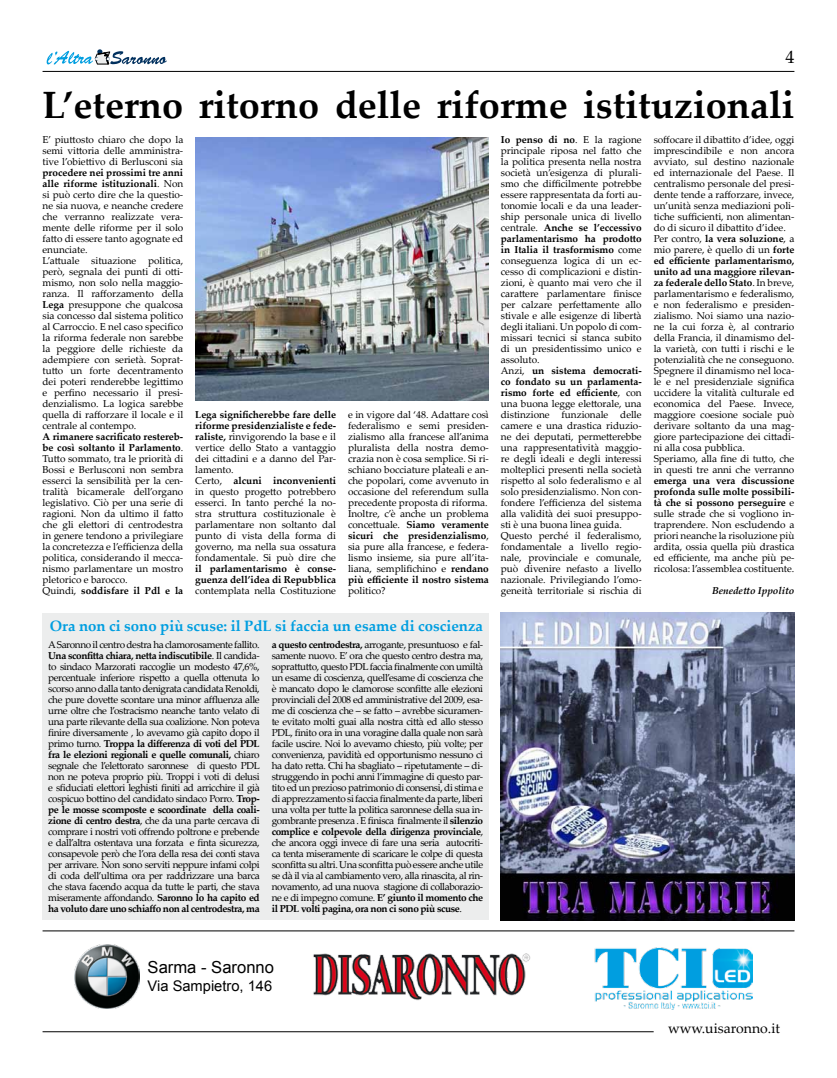
<style>
.page{position:relative;width:837px;height:1078px;background:#fff}
.page>*{position:absolute;margin:0;border:0;box-sizing:border-box;transform-origin:0 0}
.t1{font:700 38px "Palatino Linotype";color:#000}
.t2{font:18px "Palatino Linotype";color:#000}
.t3{font:16.6px "Arial";color:#000}
.t4{font:700 15px "Palatino Linotype";color:#009ee0}
.t5{font:14.7px "Arial";color:#000}
.t6{font:14px "Palatino Linotype";color:#000}
.t7{font:10px/11px "Palatino Linotype";letter-spacing:-.005em;color:#000}
.t8{font:700 10px/11px "Palatino Linotype";letter-spacing:-.005em;color:#000}
.t9{font:italic 700 10px "Palatino Linotype";letter-spacing:-.005em;color:#000}
.s1{font-weight:700}
</style>
<div class="page">
<hr style="left:43px;top:71px;width:751px;height:1px;background:#000">
<svg style="left:47px;top:49px;width:120px;height:15px"></svg>
<hr style="left:43px;top:1030px;width:610px;height:1px;background:#000">
<img style="left:594px;top:947px;width:157px;height:61px">
<img style="left:75px;top:944px;width:65px;height:64px">
<img style="left:313px;top:953px;width:218px;height:48px">
<hr style="left:43px;top:930px;width:751px;height:1px;background:#000">
<img style="left:500px;top:613px;width:294px;height:306px">
<div style="left:43px;top:613px;width:445px;height:306px;background:#eceded"></div>
<img style="left:195px;top:137px;width:293px;height:263px">
<h2 class="t2" style="left:785px;top:44px;width:10px">4</h2>
<h1 class="t1" style="left:43px;top:78px;width:753px">L’eterno ritorno delle riforme istituzionali</h1>
<p class="t7" style="left:43px;top:134px;width:142px;text-align:justify">E’ piuttosto chiaro che dopo la semi vittoria delle amministra&shy;tive l’obiettivo di Berlusconi sia</p>
<p class="t7" style="left:43px;top:167px;width:142px"><span class="s1">procedere nei prossimi tre anni alle riforme istituzionali</span>. Non si può certo dire che la questio&shy;ne sia nuova, e neanche credere che verranno realizzate vera&shy;mente delle riforme per il solo fatto di essere tanto agognate ed enunciate.<br>L’attuale situazione politica, però, segnala dei punti di otti&shy;mismo, non solo nella maggio&shy;ranza. Il rafforzamento della<br><span class="s1">Lega</span> presuppone che qualcosa sia concesso dal sistema politico al Carroccio. E nel caso specifico la riforma federale non sarebbe la peggiore delle richieste da adempiere con serietà. Soprat&shy;tutto un forte decentramento dei poteri renderebbe legittimo e perfino necessario il presi&shy;denzialismo. La logica sarebbe quella di rafforzare il locale e il centrale al contempo.</p>
<p class="t7" style="left:43px;top:431px;width:142px"><span class="s1">A rimanere sacrificato restereb&shy;be così soltanto il Parlamento</span>.<br>Tutto sommato, tra le priorità di<br>Bossi e Berlusconi non sembra esserci la sensibilità per la cen&shy;tralità bicamerale dell’organo legislativo. Ciò per una serie di ragioni. Non da ultimo il fatto che gli elettori di centrodestra in genere tendono a privilegiare la concretezza e l’efficienza della politica, considerando il mecca&shy;nismo parlamentare un mostro pletorico e barocco.<br>Quindi, <span class="s1">soddisfare il Pdl e la</span></p>
<p class="t7" style="left:195px;top:409px;width:142px"><span class="s1">Lega significherebbe fare delle riforme presidenzialiste e fede&shy;raliste,</span> rinvigorendo la base e il vertice dello Stato a vantaggio dei cittadini e a danno del Par&shy;lamento.<br>Certo, <span class="s1">alcuni inconvenienti </span>in questo progetto potrebbero esserci. In tanto perché la no&shy;stra struttura costituzionale è parlamentare non soltanto dal punto di vista della forma di governo, ma nella sua ossatura fondamentale. Si può dire che</p>
<p class="t8" style="left:195px;top:563px;width:142px">il parlamentarismo è conse&shy;guenza dell’idea di Repubblica</p>
<p class="t7" style="left:195px;top:585px;width:142px">contemplata nella Costituzione</p>
<p class="t7" style="left:348px;top:409px;width:142px">e in vigore dal ‘48. Adattare così federalismo e semi presiden&shy;zialismo alla francese all’anima pluralista della nostra demo&shy;crazia non è cosa semplice. Si ri&shy;schiano bocciature plateali e an&shy;che popolari, come avvenuto in occasione del referendum sulla precedente proposta di riforma.<br>Inoltre, c’è anche un problema concettuale. <span class="s1">Siamo veramente sicuri che presidenzialismo</span>, sia pure alla francese, e federa&shy;lismo insieme, sia pure all’ita&shy;liana, semplifichino e <span class="s1">rendano più efficiente il nostro sistema</span></p>
<p class="t7" style="left:348px;top:585px;width:39px">politico?</p>
<h3 class="t4" style="left:50px;top:615px;width:434px">Ora non ci sono più scuse: il PdL si faccia un esame di coscienza</h3>
<p class="t7" style="left:48px;top:638px;width:213px;text-align:justify">A Saronno il centro destra ha clamorosamente fallito.<br><span class="s1">Una sconfitta chiara, netta indiscutibile</span>. Il candida&shy;to sindaco Marzorati raccoglie un modesto 47,6%, percentuale inferiore rispetto a quella ottenuta lo scorso anno dalla tanto denigrata candidata Renoldi, che pure dovette scontare una minor affluenza alle urne oltre che l’ostracismo neanche tanto velato di una parte rilevante della sua coalizione. Non poteva finire diversamente , lo avevamo già capito dopo il primo turno. <span class="s1">Troppa la differenza di voti del PDL fra le elezioni regionali e quelle comunali,</span> chiaro segnale che l’elettorato saronnese di questo PDL non ne poteva proprio più. Troppi i voti di delusi e sfiduciati elettori leghisti finiti ad arricchire il già cospicuo bottino del candidato sindaco Porro. <span class="s1">Trop&shy;pe le mosse scomposte e scoordinate della coali&shy;zione di centro destra</span>, che da una parte cercava di comprare i nostri voti offrendo poltrone e prebende e dall’altra ostentava una forzata e finta sicurezza, consapevole però che l’ora della resa dei conti stava per arrivare. Non sono serviti neppure infami colpi di coda dell’ultima ora per raddrizzare una barca che stava facendo acqua da tutte le parti, che stava miseramente affondando. <span class="s1">Saronno lo ha capito ed ha voluto dare uno schiaffo non al centrodestra, ma</span></p>
<p class="t7" style="left:271px;top:638px;width:213px;text-align:justify"><span class="s1">a questo centrodestra,</span> arrogante, presuntuoso e fal&shy;samente nuovo. E’ ora che questo centro destra ma, soprattutto, questo PDL faccia finalmente con umiltà un esame di coscienza, quell’esame di coscienza che è mancato dopo le clamorose sconfitte alle elezioni provinciali del 2008 ed amministrative del 2009, esa&shy;me di coscienza che – se fatto – avrebbe sicuramen&shy;te evitato molti guai alla nostra città ed allo stesso PDL, finito ora in una voragine dalla quale non sarà facile uscire. Noi lo avevamo chiesto, più volte; per convenienza, pavidità ed opportunismo nessuno ci ha dato retta. Chi ha sbagliato – ripetutamente – di&shy;struggendo in pochi anni l’immagine di questo par&shy;tito ed un prezioso patrimonio di consensi, di stima e di apprezzamento si faccia finalmente da parte, liberi una volta per tutte la politica saronnese della sua in&shy;gombrante presenza . E finisca finalmente il <span class="s1">silenzio complice e colpevole della dirigenza provinciale</span>, che ancora oggi invece di fare una seria autocriti&shy;ca tenta miseramente di scaricare le colpe di questa sconfitta su altri. Una sconfitta può essere anche utile se dà il via al cambiamento vero, alla rinascita, al rin&shy;novamento, ad una nuova stagione di collaborazio&shy;ne e di impegno comune. <span class="s1">E’ giunto il momento che il PDL volti pagina, ora non ci sono più scuse</span>.</p>
<p class="t7" style="left:500px;top:134px;width:142px"><span class="s1">Io penso di no</span>. E la ragione principale riposa nel fatto che la politica presenta nella nostra società un’esigenza di plurali&shy;smo che difficilmente potrebbe essere rappresentata da forti au&shy;tonomie locali e da una leader&shy;ship personale unica di livello centrale. <span class="s1">Anche se l’eccessivo parlamentarismo ha prodotto in Italia il trasformismo</span> come conseguenza logica di un ec&shy;cesso di complicazioni e distin&shy;zioni, è quanto mai vero che il carattere parlamentare finisce per calzare perfettamente allo stivale e alle esigenze di libertà degli italiani. Un popolo di com&shy;missari tecnici si stanca subito di un presidentissimo unico e assoluto.<br>Anzi, <span class="s1">un sistema democrati&shy;co fondato su un parlamenta&shy;rismo forte ed efficiente</span>, con una buona legge elettorale, una distinzione funzionale delle camere e una drastica riduzio&shy;ne dei deputati, permetterebbe una rappresentatività maggio&shy;re degli ideali e degli interessi molteplici presenti nella società rispetto al solo federalismo e al solo presidenzialismo. Non con&shy;fondere l’efficienza del sistema alla validità dei suoi presuppo&shy;sti è una buona linea guida.<br>Questo perché il federalismo, fondamentale a livello regio&shy;nale, provinciale e comunale, può divenire nefasto a livello nazionale. Privilegiando l’omo&shy;geneità territoriale si rischia di</p>
<p class="t7" style="left:653px;top:134px;width:142px">soffocare il dibattito d’idee, oggi imprescindibile e non ancora avviato, sul destino nazionale ed internazionale del Paese. Il centralismo personale del presi&shy;dente tende a rafforzare, invece, un’unità senza mediazioni poli&shy;tiche sufficienti, non alimentan&shy;do di sicuro il dibattito d’idee.<br>Per contro, <span class="s1">la vera soluzione</span>, a mio parere, è quello di un <span class="s1">forte ed efficiente parlamentarismo, unito ad una maggiore rilevan&shy;za federale dello Stato</span>. In breve, parlamentarismo e federalismo, e non federalismo e presiden&shy;zialismo. Noi siamo una nazio&shy;ne la cui forza è, al contrario della Francia, il dinamismo del&shy;la varietà, con tutti i rischi e le potenzialità che ne conseguono.<br>Spegnere il dinamismo nel loca&shy;le e nel presidenziale significa uccidere la vitalità culturale ed economica del Paese. Invece, maggiore coesione sociale può derivare soltanto da una mag&shy;giore partecipazione dei cittadi&shy;ni alla cosa pubblica.<br>Speriamo, alla fine di tutto, che in questi tre anni che verranno</p>
<p class="t7" style="left:653px;top:475px;width:142px;text-align:justify"><span class="s1">emerga una vera discussione profonda sulle molte possibili&shy;tà che si possono perseguire</span> e sulle strade che si vogliono in&shy;traprendere. Non escludendo a priori neanche la risoluzione più ardita, ossia quella più drastica ed efficiente, ma anche più pe&shy;ricolosa: l’assemblea costituente.</p>
<p class="t9" style="left:711px;top:583px;width:84px">Benedetto Ippolito</p>
<h3 class="t3" style="left:148px;top:956px;width:128px">Sarma - Saronno</h3>
<h3 class="t5" style="left:148px;top:975px;width:126px">Via Sampietro, 146</h3>
<h3 class="t6" style="left:667px;top:1018px;width:113px">www.uisaronno.it</h3>
</div>
